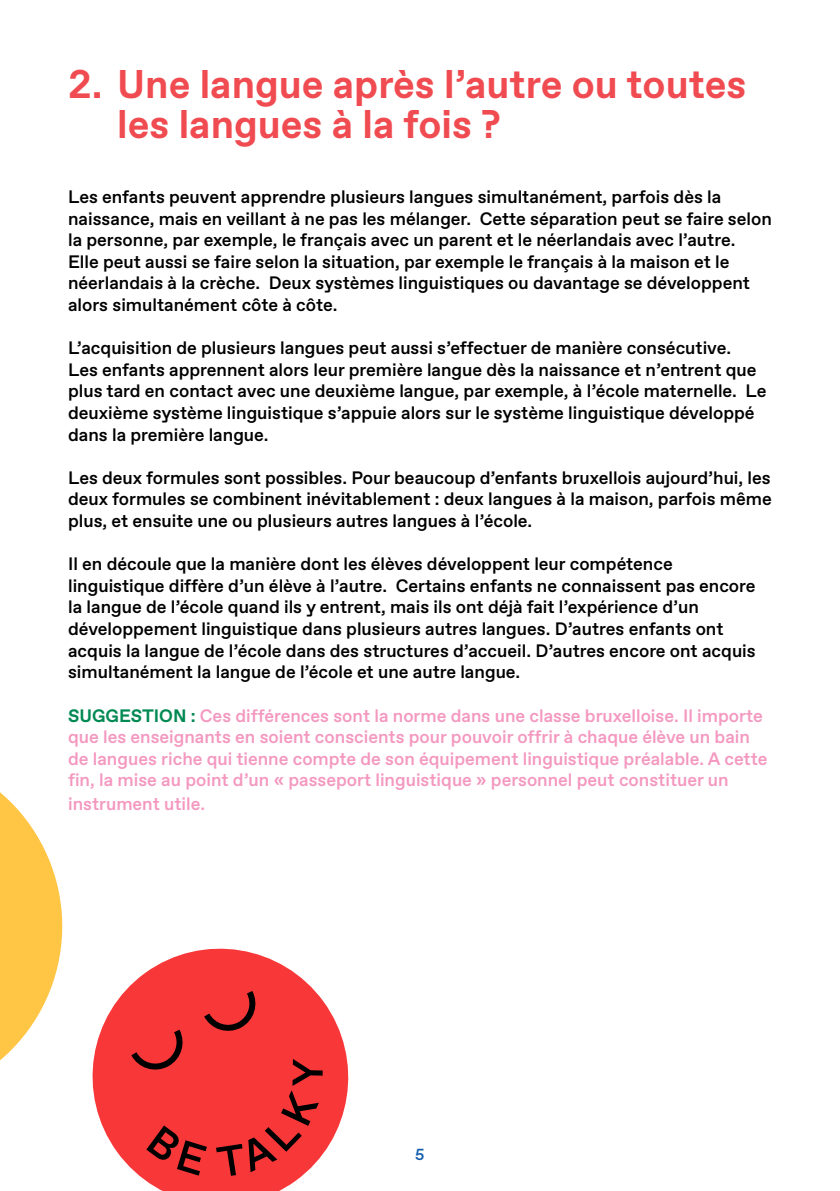
<style>
.page{position:relative;width:840px;height:1191px;background:#fff}
.page>*{position:absolute;margin:0;border:0;box-sizing:border-box;transform-origin:0 0}
.t1{font:700 40px/40px "Favorit";color:#f04b51}
.t2{font:500 18px/21.6px "Favorit";color:#000}
.t3{font:500 18px/21.6px "Favorit";color:#f498c0}
.t4{font:500 16px "Favorit";color:#145eac}
.s1{font-weight:700;color:#008953}
</style>
<div class="page">
<svg style="left:92px;top:948px;width:257px;height:243px;fill:#f83738"></svg>
<svg style="left:126px;top:984px;width:196px;height:191px;background:#e23435"></svg>
<svg style="left:0;top:792px;width:63px;height:269px"></svg>
<h1 class="t1" style="left:117px;top:64px;width:630px;text-indent:-49px">2. Une langue après l’autre ou toutes les langues à la fois ?</h1>
<p class="t2" style="left:68px;top:186px;width:704px">Les enfants peuvent apprendre plusieurs langues simultanément, parfois dès la naissance, mais en veillant à ne pas les mélanger. Cette séparation peut se faire selon la personne, par exemple, le français avec un parent et le néerlandais avec l’autre.<br>Elle peut aussi se faire selon la situation, par exemple le français à la maison et le néerlandais à la crèche. Deux systèmes linguistiques ou davantage se développent alors simultanément côte à côte.</p>
<p class="t2" style="left:68px;top:337px;width:699px">L’acquisition de plusieurs langues peut aussi s’effectuer de manière consécutive.<br>Les enfants apprennent alors leur première langue dès la naissance et n’entrent que plus tard en contact avec une deuxième langue, par exemple, à l’école maternelle. Le deuxième système linguistique s’appuie alors sur le système linguistique développé dans la première langue.</p>
<p class="t2" style="left:68px;top:466px;width:704px;text-align:justify">Les deux formules sont possibles. Pour beaucoup d’enfants bruxellois aujourd’hui, les deux formules se combinent inévitablement : deux langues à la maison, parfois même plus, et ensuite une ou plusieurs autres langues à l’école.</p>
<p class="t2" style="left:68px;top:553px;width:688px">Il en découle que la manière dont les élèves développent leur compétence linguistique diffère d’un élève à l’autre. Certains enfants ne connaissent pas encore la langue de l’école quand ils y entrent, mais ils ont déjà fait l’expérience d’un développement linguistique dans plusieurs autres langues. D’autres enfants ont acquis la langue de l’école dans des structures d’accueil. D’autres encore ont acquis simultanément la langue de l’école et une autre langue.</p>
<p class="t3" style="left:68px;top:704px;width:700px"><span class="s1">SUGGESTION :</span> Ces différences sont la norme dans une classe bruxelloise. Il importe que les enseignants en soient conscients pour pouvoir offrir à chaque élève un bain de langues riche qui tienne compte de son équipement linguistique préalable. A cette fin, la mise au point d’un « passeport linguistique » personnel peut constituer un</p>
<p class="t3" style="left:68px;top:793px;width:138px">instrument utile.</p>
<p class="t4" style="left:415px;top:1143px;width:11px">5</p>
</div>
